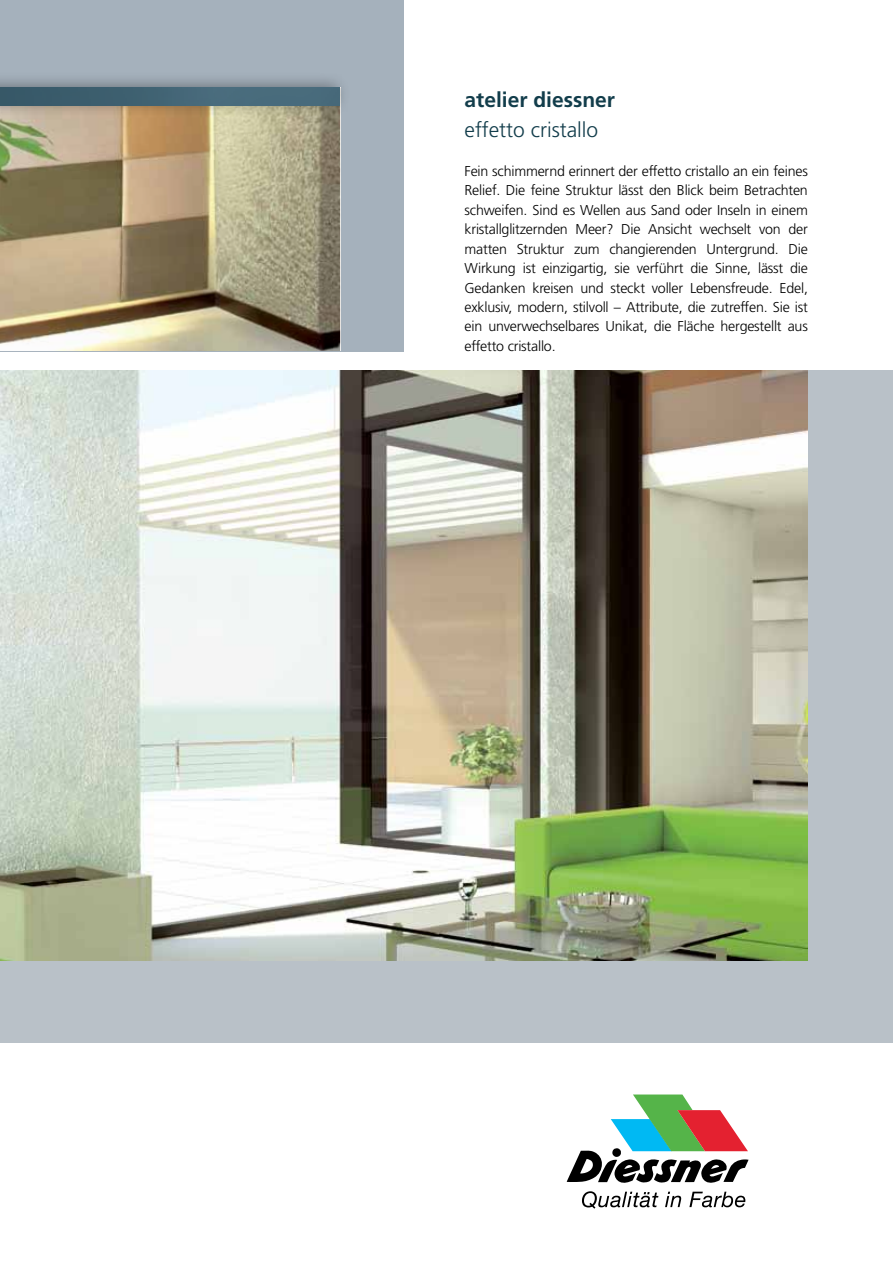
<style>
.page{position:relative;width:893px;height:1263px;background:#fff}
.page>*{position:absolute;margin:0;border:0;box-sizing:border-box;transform-origin:0 0}
.t1{font:300 21px "Frutiger LT Std";color:#123d4b}
.t2{font:700 21px "Frutiger LT Std";color:#123d4b}
.t3{font:300 14.25px/19.5px "Frutiger LT Std";letter-spacing:-.015em;color:#000;text-align:justify}
</style>
<div class="page">
<div style="left:0;top:0;width:404px;height:351px;background:#a5b1bc"></div>
<svg style="left:567px;top:1094px;width:181px;height:89px"></svg>
<svg style="left:582px;top:1191px;width:76px;height:18px"></svg>
<svg style="left:665px;top:1192px;width:16px;height:15px"></svg>
<svg style="left:689px;top:1192px;width:56px;height:15px"></svg>
<img style="left:0;top:117px;width:340px;height:234px">
<div style="left:0;top:71px;width:350px;height:46px;background:#000;opacity:.37"></div>
<img style="left:0;top:88px;width:340px;height:17px">
<div style="left:0;top:370px;width:893px;height:673px;background:#b9c1c8"></div>
<img style="left:0;top:370px;width:808px;height:590px">
<h1 class="t2" style="left:465px;top:88px;width:152px">atelier diessner</h1>
<h1 class="t1" style="left:465px;top:117px;width:135px">effetto cristallo</h1>
<p class="t3" style="left:465px;top:161px;width:345px">Fein schimmernd erinnert der effetto cristallo an ein feines Relief. Die feine Struktur lässt den Blick beim Betrachten schweifen. Sind es Wellen aus Sand oder Inseln in einem kristallglitzernden Meer? Die Ansicht wechselt von der matten Struktur zum changierenden Untergrund. Die Wirkung ist einzigartig, sie verführt die Sinne, lässt die Gedanken kreisen und steckt voller Lebensfreude. Edel, exklusiv, modern, stilvoll – Attribute, die zutreffen. Sie ist ein unverwechselbares Unikat, die Fläche hergestellt aus effetto cristallo.</p>
</div>
